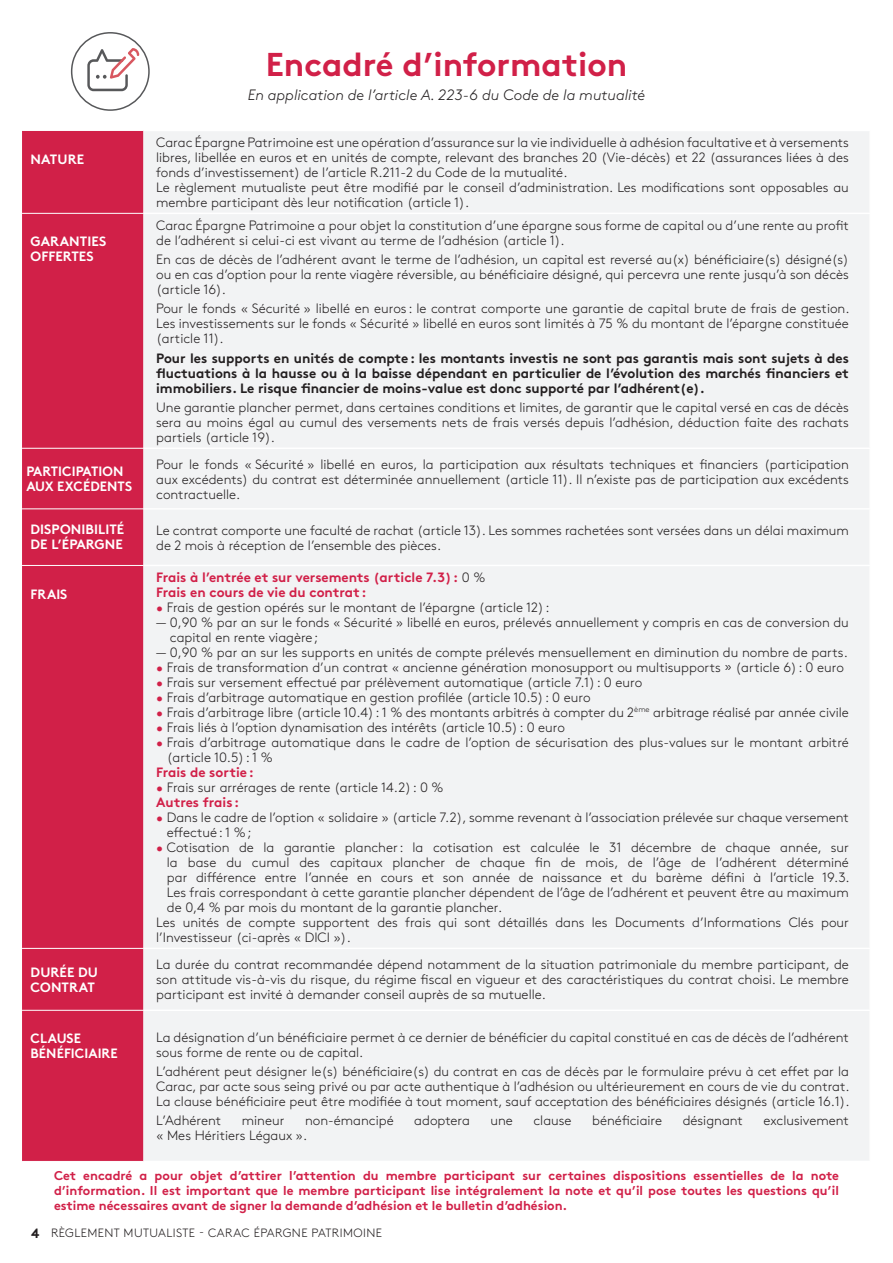
<style>
.page{position:relative;width:893px;height:1263px;background:#fff}
.page>*{position:absolute;margin:0;border:0;box-sizing:border-box;transform-origin:0 0}
.t1{font:700 33px "Brown";color:#d12048}
.t2{font:italic 300 15px "Brown";color:#231f20}
.t3{font:300 13.5px/15px "Brown";color:#231f20}
.t4{font:700 13.5px/15px "Brown";color:#231f20;text-align:justify}
.t5{font:700 13.5px/15px "Brown";letter-spacing:.005em;color:#fff}
.t6{font:700 13.5px/15px "Brown";color:#d12048}
.t7{font:700 12.75px/15px "Brown";color:#d12048;text-align:justify}
.t8{font:300 12px "Brown";letter-spacing:.035em;color:#231f20}
.s1{font-weight:300;color:#231f20}
.s2{color:#d12048}
.s3{font-weight:700;color:#d12048}
.s4{font-weight:700;font-size:13.5px}
</style>
<div class="page">
<div style="left:71px;top:32px;width:79px;height:79px;border:2px solid #57585a;border-radius:50%"></div>
<svg style="left:87px;top:48px;width:52px;height:43px"></svg>
<div style="left:22px;top:131px;width:121px;height:1030px;background:#d12048"></div>
<div style="left:143px;top:131px;width:726px;height:1030px;background:#f2f3f4"></div>
<hr style="left:143px;top:213px;width:728px;height:1px;background:#fff">
<hr style="left:143px;top:447px;width:728px;height:2px;background:#fff">
<hr style="left:143px;top:508px;width:728px;height:2px;background:#fff">
<hr style="left:143px;top:565px;width:728px;height:1px;background:#fff">
<hr style="left:143px;top:948px;width:728px;height:1px;background:#fff">
<hr style="left:143px;top:1009px;width:728px;height:2px;background:#fff">
<hr style="left:22px;top:213px;width:121px;height:1px;background:#fff">
<hr style="left:22px;top:448px;width:121px;height:1px;background:#fff">
<hr style="left:22px;top:509px;width:121px;height:1px;background:#fff">
<hr style="left:22px;top:565px;width:121px;height:1px;background:#fff">
<hr style="left:22px;top:948px;width:121px;height:1px;background:#fff">
<hr style="left:22px;top:1010px;width:121px;height:1px;background:#fff">
<p class="t5" style="left:31px;top:150px;width:55px">NATURE</p>
<p class="t5" style="left:31px;top:233px;width:77px">GARANTIES<br>OFFERTES</p>
<h1 class="t1" style="left:266px;top:38px;width:363px">Encadré d’information</h1>
<p class="t2" style="left:248px;top:84px;width:399px">En application de l’article A. 223-6 du Code de la mutualité</p>
<p class="t3" style="left:156px;top:134px;width:694px">Carac Épargne Patrimoine est une opération d’assurance sur la vie individuelle à adhésion facultative et à versements libres, libellée en euros et en unités de compte, relevant des branches 20 (Vie-décès) et 22 (assurances liées à des fonds d’investissement) de l’article R.211-2 du Code de la mutualité.<br>Le règlement mutualiste peut être modifié par le conseil d’administration. Les modifications sont opposables au membre participant dès leur notification (article 1).</p>
<p class="t3" style="left:156px;top:217px;width:694px">Carac Épargne Patrimoine a pour objet la constitution d’une épargne sous forme de capital ou d’une rente au profit de l’adhérent si celui-ci est vivant au terme de l’adhésion (article 1).</p>
<p class="t3" style="left:156px;top:251px;width:694px;text-align:justify">En cas de décès de l’adhérent avant le terme de l’adhésion, un capital est reversé au(x) bénéficiaire(s) désigné(s) ou en cas d’option pour la rente viagère réversible, au bénéficiaire désigné, qui percevra une rente jusqu’à son décès (article 16).</p>
<p class="t3" style="left:156px;top:300px;width:695px;text-align:justify">Pour le fonds « Sécurité » libellé en euros : le contrat comporte une garantie de capital brute de frais de gestion.<br>Les investissements sur le fonds « Sécurité » libellé en euros sont limités à 75 % du montant de l’épargne constituée (article 11).</p>
<p class="t4" style="left:156px;top:349px;width:694px">Pour les supports en unités de compte: les montants investis ne sont pas garantis mais sont sujets à des fluctuations à la hausse ou à la baisse dépendant en particulier de l’évolution des marchés financiers et immobiliers. Le risque financier de moins-value est donc supporté par l’adhérent(e).</p>
<p class="t3" style="left:156px;top:399px;width:694px;text-align:justify">Une garantie plancher permet, dans certaines conditions et limites, de garantir que le capital versé en cas de décès sera au moins égal au cumul des versements nets de frais versés depuis l’adhésion, déduction faite des rachats partiels (article 19).</p>
<p class="t5" style="left:26px;top:462px;width:107px">PARTICIPATION<br>AUX EXCÉDENTS</p>
<p class="t3" style="left:156px;top:455px;width:694px;text-align:justify">Pour le fonds « Sécurité » libellé en euros, la participation aux résultats techniques et financiers (participation aux excédents) du contrat est déterminée annuellement (article 11). Il n’existe pas de participation aux excédents contractuelle.</p>
<p class="t5" style="left:31px;top:521px;width:95px">DISPONIBILITÉ<br>DE L’ÉPARGNE</p>
<p class="t3" style="left:156px;top:522px;width:694px">Le contrat comporte une faculté de rachat (article 13). Les sommes rachetées sont versées dans un délai maximum de 2 mois à réception de l’ensemble des pièces.</p>
<p class="t5" style="left:31px;top:585px;width:38px">FRAIS</p>
<p class="t6" style="left:156px;top:568px;width:331px">Frais à l’entrée et sur versements (article 7.3) : <span class="s1">0 %<br></span>Frais en cours de vie du contrat :</p>
<p class="t3" style="left:156px;top:599px;width:395px"><span class="s2">•</span> Frais de gestion opérés sur le montant de l’épargne (article 12) :</p>
<p class="t3" style="left:170px;top:614px;width:680px;text-indent:-14px">— 0,90 % par an sur le fonds « Sécurité » libellé en euros, prélevés annuellement y compris en cas de conversion du capital en rente viagère;</p>
<p class="t3" style="left:156px;top:644px;width:693px">— 0,90 % par an sur les supports en unités de compte prélevés mensuellement en diminution du nombre de parts.</p>
<p class="t3" style="left:156px;top:659px;width:689px"><span class="s2">•</span> Frais de transformation d’un contrat « ancienne génération monosupport ou multisupports » (article 6) : 0 euro</p>
<p class="t3" style="left:156px;top:674px;width:487px"><span class="s2">•</span> Frais sur versement effectué par prélèvement automatique (article 7.1) : 0 euro</p>
<p class="t3" style="left:156px;top:689px;width:436px"><span class="s2">•</span> Frais d’arbitrage automatique en gestion profilée (article 10.5) : 0 euro</p>
<p class="t3" style="left:156px;top:704px;width:694px"><span class="s2">•</span> Frais d’arbitrage libre (article 10.4) : 1 % des montants arbitrés à compter du 2<sup>ème</sup> arbitrage réalisé par année civile</p>
<p class="t3" style="left:156px;top:719px;width:410px"><span class="s2">•</span> Frais liés à l’option dynamisation des intérêts (article 10.5) : 0 euro</p>
<p class="t3" style="left:167px;top:734px;width:683px;text-indent:-11px"><span class="s2">•</span> Frais d’arbitrage automatique dans le cadre de l’option de sécurisation des plus-values sur le montant arbitré (article 10.5) : 1 %</p>
<p class="t6" style="left:156px;top:763px;width:99px">Frais de sortie:</p>
<p class="t3" style="left:156px;top:779px;width:289px"><span class="s2">•</span> Frais sur arrérages de rente (article 14.2) : 0 %<br><span class="s3">Autres frais :</span></p>
<p class="t3" style="left:167px;top:809px;width:684px;text-indent:-11px"><span class="s2">•</span> Dans le cadre de l’option « solidaire » (article 7.2), somme revenant à l’association prélevée sur chaque versement effectué: 1 %;</p>
<p class="t3" style="left:156px;top:839px;width:694px"><span class="s2">•</span> Cotisation de la garantie plancher: la cotisation est calculée le 31 décembre de chaque année, sur</p>
<p class="t3" style="left:167px;top:854px;width:684px">la base du cumul des capitaux plancher de chaque fin de mois, de l’âge de l’adhérent déterminé</p>
<p class="t3" style="left:167px;top:869px;width:684px">par différence entre l’année en cours et son année de naissance et du barème défini à l’article 19.3.</p>
<p class="t3" style="left:167px;top:884px;width:684px">Les frais correspondant à cette garantie plancher dépendent de l’âge de l’adhérent et peuvent être au maximum</p>
<p class="t3" style="left:167px;top:899px;width:337px">de 0,4 % par mois du montant de la garantie plancher.</p>
<p class="t3" style="left:156px;top:914px;width:694px">Les unités de compte supportent des frais qui sont détaillés dans les Documents d’Informations Clés pour</p>
<p class="t3" style="left:156px;top:929px;width:196px">l’Investisseur (ci-après « DICI »).</p>
<p class="t5" style="left:31px;top:963px;width:69px">DURÉE DU<br>CONTRAT</p>
<p class="t3" style="left:156px;top:956px;width:694px;text-align:justify">La durée du contrat recommandée dépend notamment de la situation patrimoniale du membre participant, de son attitude vis-à-vis du risque, du régime fiscal en vigueur et des caractéristiques du contrat choisi. Le membre participant est invité à demander conseil auprès de sa mutuelle.</p>
<p class="t5" style="left:31px;top:1030px;width:89px">CLAUSE<br>BÉNÉFICIAIRE</p>
<p class="t3" style="left:156px;top:1028px;width:694px">La désignation d’un bénéficiaire permet à ce dernier de bénéficier du capital constitué en cas de décès de l’adhérent sous forme de rente ou de capital.</p>
<p class="t3" style="left:156px;top:1063px;width:695px;text-align:justify">L’adhérent peut désigner le(s) bénéficiaire(s) du contrat en cas de décès par le formulaire prévu à cet effet par la Carac, par acte sous seing privé ou par acte authentique à l’adhésion ou ultérieurement en cours de vie du contrat.<br>La clause bénéficiaire peut être modifiée à tout moment, sauf acceptation des bénéficiaires désignés (article 16.1).</p>
<p class="t3" style="left:156px;top:1112px;width:67px">L’Adhérent</p>
<p class="t3" style="left:242px;top:1112px;width:44px">mineur</p>
<p class="t3" style="left:305px;top:1112px;width:90px">non-émancipé</p>
<p class="t3" style="left:414px;top:1112px;width:57px">adoptera</p>
<p class="t3" style="left:490px;top:1112px;width:24px">une</p>
<p class="t3" style="left:533px;top:1112px;width:40px">clause</p>
<p class="t3" style="left:592px;top:1112px;width:71px">bénéficiaire</p>
<p class="t3" style="left:683px;top:1112px;width:62px">désignant</p>
<p class="t3" style="left:763px;top:1112px;width:87px">exclusivement</p>
<p class="t3" style="left:156px;top:1127px;width:152px">« Mes Héritiers Légaux ».</p>
<p class="t7" style="left:54px;top:1166px;width:787px">Cet encadré a pour objet d’attirer l’attention du membre participant sur certaines dispositions essentielles de la note d’information. Il est important que le membre participant lise intégralement la note et qu’il pose toutes les questions qu’il estime nécessaires avant de signer la demande d’adhésion et le bulletin d’adhésion.</p>
<p class="t8" style="left:31px;top:1224px;width:352px"><span class="s4">4</span> RÈGLEMENT MUTUALISTE - CARAC ÉPARGNE PATRIMOINE</p>
</div>
